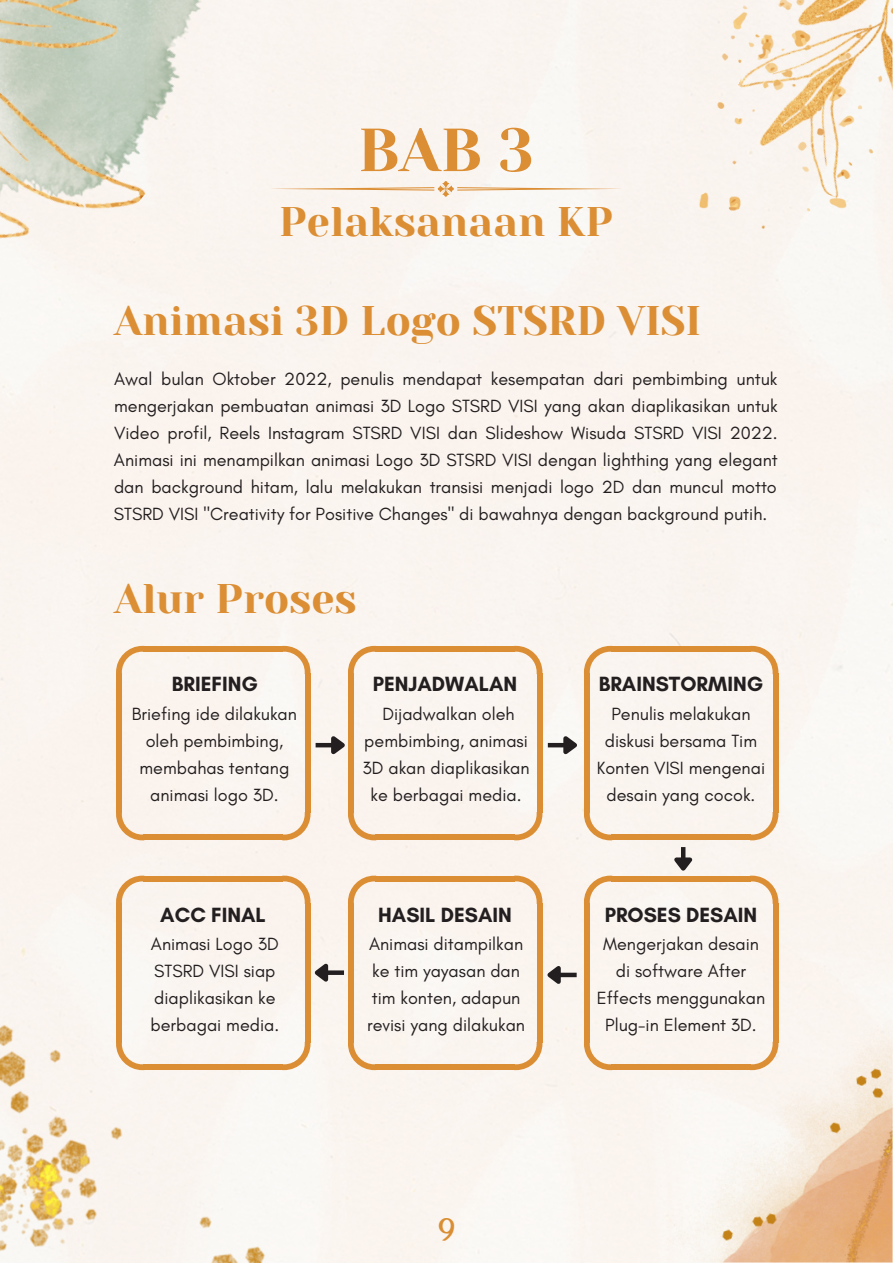
<style>
.page{position:relative;width:893px;height:1263px;background:#fff}
.page>*{position:absolute;margin:0;border:0;box-sizing:border-box;transform-origin:0 0}
.t1{font:60.6px "Yeseva One";color:#db8e34}
.t2{font:41.25px "Yeseva One";color:#db8e34}
.t3{font:700 31.5px "Caudex";color:#da8e33}
.t4{font:700 21px "Glacial Indifference";color:#231f20}
.t5{font:18px/27px "Glacial Indifference";color:#231f20;text-align:center}
</style>
<div class="page">
<div style="left:0;top:0;width:892px;height:1262px;background:#faf4ef"></div>
<div style="left:653px;top:0;width:239px;height:229px;background:#faf4ef"></div>
<img style="left:713px;top:0;width:179px;height:219px">
<img style="left:531px;top:992px;width:361px;height:270px">
<img style="left:0;top:1025px;width:265px;height:237px">
<div style="left:258px;top:0;width:61px;height:282px;background:#faf4ef"></div>
<img style="left:0;top:0;width:258px;height:346px">
<svg style="left:269px;top:181px;width:353px;height:16px"></svg>
<svg style="left:116px;top:646px;width:28px;height:28px"></svg>
<svg style="left:282px;top:646px;width:29px;height:28px"></svg>
<div style="left:144px;top:646px;width:139px;height:6px;background:#db8e34"></div>
<div style="left:116px;top:673px;width:6px;height:140px;background:#db8e34"></div>
<div style="left:144px;top:834px;width:139px;height:6px;background:#db8e34"></div>
<svg style="left:116px;top:812px;width:28px;height:28px"></svg>
<div style="left:305px;top:673px;width:6px;height:140px;background:#db8e34"></div>
<svg style="left:282px;top:812px;width:29px;height:28px"></svg>
<svg style="left:348px;top:646px;width:28px;height:28px"></svg>
<svg style="left:514px;top:646px;width:28px;height:28px"></svg>
<div style="left:375px;top:646px;width:140px;height:6px;background:#db8e34"></div>
<div style="left:348px;top:673px;width:6px;height:140px;background:#db8e34"></div>
<div style="left:375px;top:834px;width:140px;height:6px;background:#db8e34"></div>
<svg style="left:348px;top:812px;width:28px;height:28px"></svg>
<div style="left:537px;top:673px;width:5px;height:140px;background:#db8e34"></div>
<svg style="left:514px;top:812px;width:28px;height:28px"></svg>
<svg style="left:584px;top:646px;width:28px;height:28px"></svg>
<svg style="left:750px;top:646px;width:28px;height:28px"></svg>
<div style="left:611px;top:646px;width:140px;height:6px;background:#db8e34"></div>
<div style="left:584px;top:673px;width:6px;height:140px;background:#db8e34"></div>
<div style="left:611px;top:834px;width:140px;height:6px;background:#db8e34"></div>
<svg style="left:584px;top:812px;width:28px;height:28px"></svg>
<div style="left:773px;top:673px;width:5px;height:140px;background:#db8e34"></div>
<svg style="left:750px;top:812px;width:28px;height:28px"></svg>
<svg style="left:116px;top:876px;width:28px;height:28px"></svg>
<svg style="left:282px;top:876px;width:29px;height:28px"></svg>
<div style="left:144px;top:876px;width:139px;height:5px;background:#db8e34"></div>
<div style="left:116px;top:903px;width:6px;height:139px;background:#db8e34"></div>
<div style="left:144px;top:1064px;width:139px;height:6px;background:#db8e34"></div>
<svg style="left:116px;top:1042px;width:28px;height:28px"></svg>
<div style="left:305px;top:903px;width:6px;height:139px;background:#db8e34"></div>
<svg style="left:282px;top:1042px;width:29px;height:28px"></svg>
<svg style="left:348px;top:876px;width:28px;height:28px"></svg>
<svg style="left:514px;top:876px;width:28px;height:28px"></svg>
<div style="left:375px;top:876px;width:140px;height:5px;background:#db8e34"></div>
<div style="left:348px;top:903px;width:6px;height:139px;background:#db8e34"></div>
<div style="left:375px;top:1064px;width:140px;height:6px;background:#db8e34"></div>
<svg style="left:348px;top:1042px;width:28px;height:28px"></svg>
<div style="left:537px;top:903px;width:5px;height:139px;background:#db8e34"></div>
<svg style="left:514px;top:1042px;width:28px;height:28px"></svg>
<svg style="left:584px;top:876px;width:28px;height:28px"></svg>
<svg style="left:750px;top:876px;width:28px;height:28px"></svg>
<div style="left:611px;top:876px;width:140px;height:5px;background:#db8e34"></div>
<div style="left:584px;top:903px;width:6px;height:139px;background:#db8e34"></div>
<div style="left:611px;top:1064px;width:140px;height:6px;background:#db8e34"></div>
<svg style="left:584px;top:1042px;width:28px;height:28px"></svg>
<div style="left:773px;top:903px;width:5px;height:139px;background:#db8e34"></div>
<svg style="left:750px;top:1042px;width:28px;height:28px"></svg>
<hr style="left:316px;top:743px;width:16px;height:4px;background:#231f20">
<svg style="left:327px;top:732px;width:21px;height:29px"></svg>
<svg style="left:681px;top:847px;width:4px;height:6px"></svg>
<svg style="left:667px;top:853px;width:29px;height:23px"></svg>
<hr style="left:560px;top:973px;width:17px;height:4px;background:#231f20">
<svg style="left:542px;top:962px;width:23px;height:29px"></svg>
<hr style="left:548px;top:743px;width:16px;height:4px;background:#231f20">
<svg style="left:559px;top:732px;width:23px;height:29px"></svg>
<div style="left:327px;top:970px;width:17px;height:5px;background:#231f20"></div>
<svg style="left:311px;top:960px;width:21px;height:28px"></svg>
<p class="t1" style="left:358px;top:106px;width:178px">BAB 3</p>
<p class="t2" style="left:279px;top:192px;width:336px">Pelaksanaan KP</p>
<p class="t2" style="left:114px;top:291px;width:589px">Animasi 3D Logo STSRD VISI</p>
<p class="t5" style="left:114px;top:366px;width:665px;text-align:justify">Awal bulan Oktober 2022, penulis mendapat kesempatan dari pembimbing untuk mengerjakan pembuatan animasi 3D Logo STSRD VISI yang akan diaplikasikan untuk Video profil, Reels Instagram STSRD VISI dan Slideshow Wisuda STSRD VISI 2022.<br>Animasi ini menampilkan animasi Logo 3D STSRD VISI dengan lighthing yang elegant dan background hitam, lalu melakukan transisi menjadi logo 2D dan muncul motto STSRD VISI "Creativity for Positive Changes" di bawahnya dengan background putih.</p>
<p class="t2" style="left:114px;top:568px;width:244px">Alur Proses</p>
<p class="t4" style="left:172px;top:671px;width:87px">BRIEFING</p>
<p class="t4" style="left:373px;top:671px;width:146px">PENJADWALAN</p>
<p class="t4" style="left:599px;top:671px;width:166px">BRAINSTORMING</p>
<p class="t5" style="left:132px;top:700px;width:167px">Briefing ide dilakukan oleh pembimbing, membahas tentang animasi logo 3D.</p>
<p class="t5" style="left:363px;top:700px;width:169px">Dijadwalkan oleh pembimbing, animasi<br>3D akan diaplikasikan ke berbagai media.</p>
<p class="t5" style="left:597px;top:700px;width:170px">Penulis melakukan diskusi bersama Tim<br>Konten VISI mengenai desain yang cocok.</p>
<p class="t4" style="left:160px;top:902px;width:107px">ACC FINAL</p>
<p class="t4" style="left:378px;top:902px;width:135px">HASIL DESAIN</p>
<p class="t4" style="left:605px;top:902px;width:154px">PROSES DESAIN</p>
<p class="t5" style="left:151px;top:931px;width:130px;text-align:left">Animasi Logo 3D<br>STSRD VISI siap diaplikasikan ke berbagai media.</p>
<p class="t5" style="left:367px;top:931px;width:159px;text-align:left">Animasi ditampilkan ke tim yayasan dan tim konten, adapun revisi yang dilakukan</p>
<h3 class="t3" style="left:438px;top:1209px;width:18px">9</h3>
<p class="t5" style="left:597px;top:931px;width:170px">Mengerjakan desain di software After<br>Effects menggunakan<br>Plug-in Element 3D.</p>
</div>
